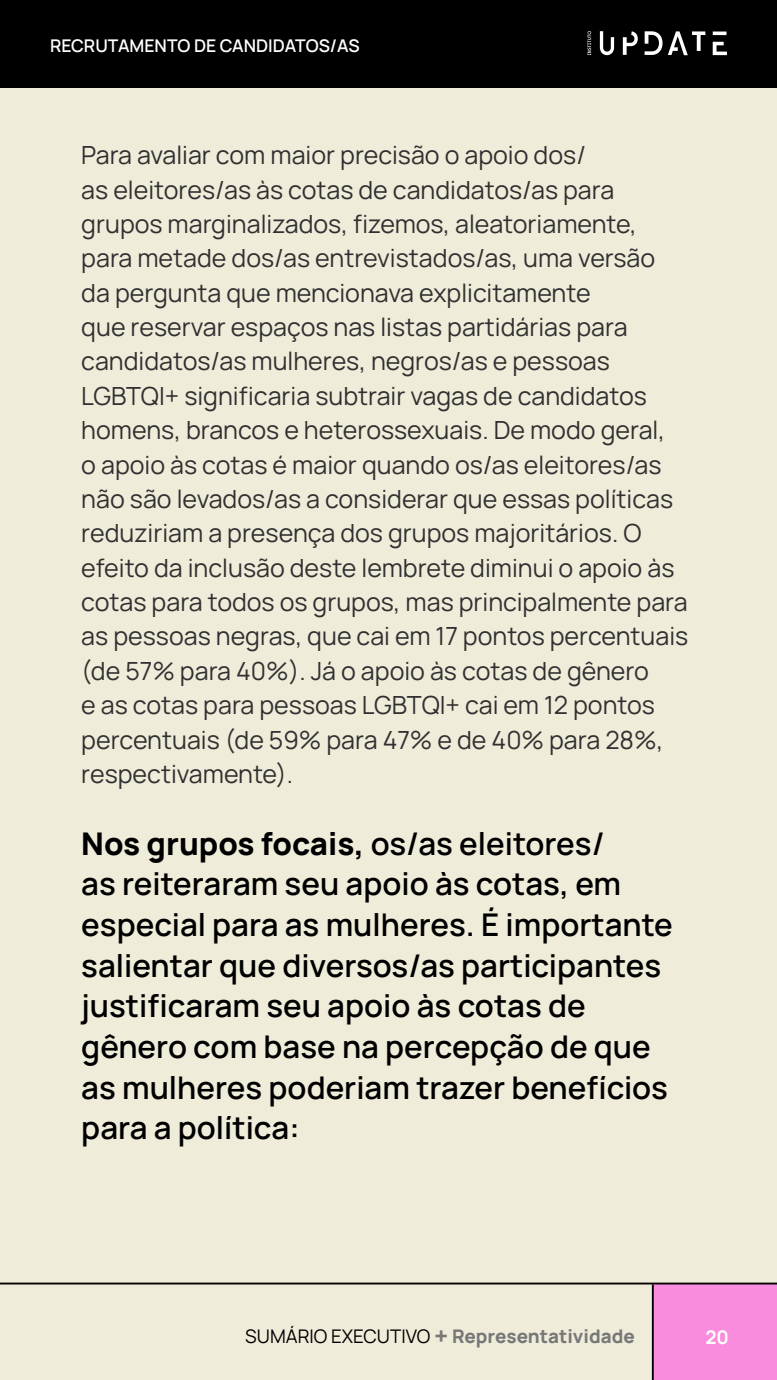
<style>
.page{position:relative;width:777px;height:1380px;background:#fff}
.page>*{position:absolute;margin:0;border:0;box-sizing:border-box;transform-origin:0 0}
.t1{font:600 31.25px/40.6px "Manrope";color:#000}
.t2{font:25px/34.4px "Manrope";color:#303030}
.t3{font:800 18.75px "Manrope";color:#787878}
.t4{font:700 18.75px "Manrope";color:#fff}
.t5{font:600 17.5px "Manrope";color:#fff}
.s1{font-weight:800}
.s2{font-weight:400;color:#000}
.s3{font-size:25px}
</style>
<div class="page">
<div style="left:0;top:88px;width:776px;height:1292px;background:#f0ecda"></div>
<div style="left:651px;top:1284px;width:125px;height:96px;background:#f98cdd"></div>
<div style="left:0;top:0;width:776px;height:88px;background:#000"></div>
<svg style="left:599px;top:31px;width:15px;height:24px"></svg>
<hr style="left:712px;top:32px;width:14px;height:3px;background:#fff">
<svg style="left:712px;top:42px;width:14px;height:13px"></svg>
<svg style="left:644px;top:31px;width:61px;height:24px"></svg>
<svg style="left:622px;top:31px;width:15px;height:24px"></svg>
<svg style="left:587px;top:31px;width:4px;height:24px"></svg>
<hr style="left:651px;top:1284px;width:2px;height:96px;background:#000">
<hr style="left:0;top:1283px;width:776px;height:1px;background:#000">
<p class="t5" style="left:50px;top:34px;width:311px">RECRUTAMENTO DE CANDIDATOS/AS</p>
<p class="t2" style="left:81px;top:137px;width:608px">Para avaliar com maior precisão o apoio dos/<br>as eleitores/as às cotas de candidatos/as para grupos marginalizados, fizemos, aleatoriamente, para metade dos/as entrevistados/as, uma versão da pergunta que mencionava explicitamente<br>que reservar espaços nas listas partidárias para candidatos/as mulheres, negros/as e pessoas LGBTQI+ significaria subtrair vagas de candidatos homens, brancos e heterossexuais. De modo geral,<br>o apoio às cotas é maior quando os/as eleitores/as não são levados/as a considerar que essas políticas reduziriam a presença dos grupos majoritários. O efeito da inclusão deste lembrete diminui o apoio às cotas para todos os grupos, mas principalmente para as pessoas negras, que cai em 17 pontos percentuais (de 57% para 40%). Já o apoio às cotas de gênero<br>e as cotas para pessoas LGBTQI+ cai em 12 pontos percentuais (de 59% para 47% e de 40% para 28%, respectivamente).</p>
<p class="t1" style="left:81px;top:822px;width:592px"><span class="s1">Nos grupos focais,</span> os/as eleitores/<br>as reiteraram seu apoio às cotas, em especial para as mulheres. É importante salientar que diversos/as participantes justificaram seu apoio às cotas de gênero com base na percepção de que as mulheres poderiam trazer benefícios para a política:</p>
<p class="t3" style="left:245px;top:1323px;width:391px"><span class="s2">SUMÁRIO EXECUTIVO</span> <span class="s3">+</span> Representatividade</p>
<p class="t4" style="left:705px;top:1324px;width:25px">20</p>
</div>
